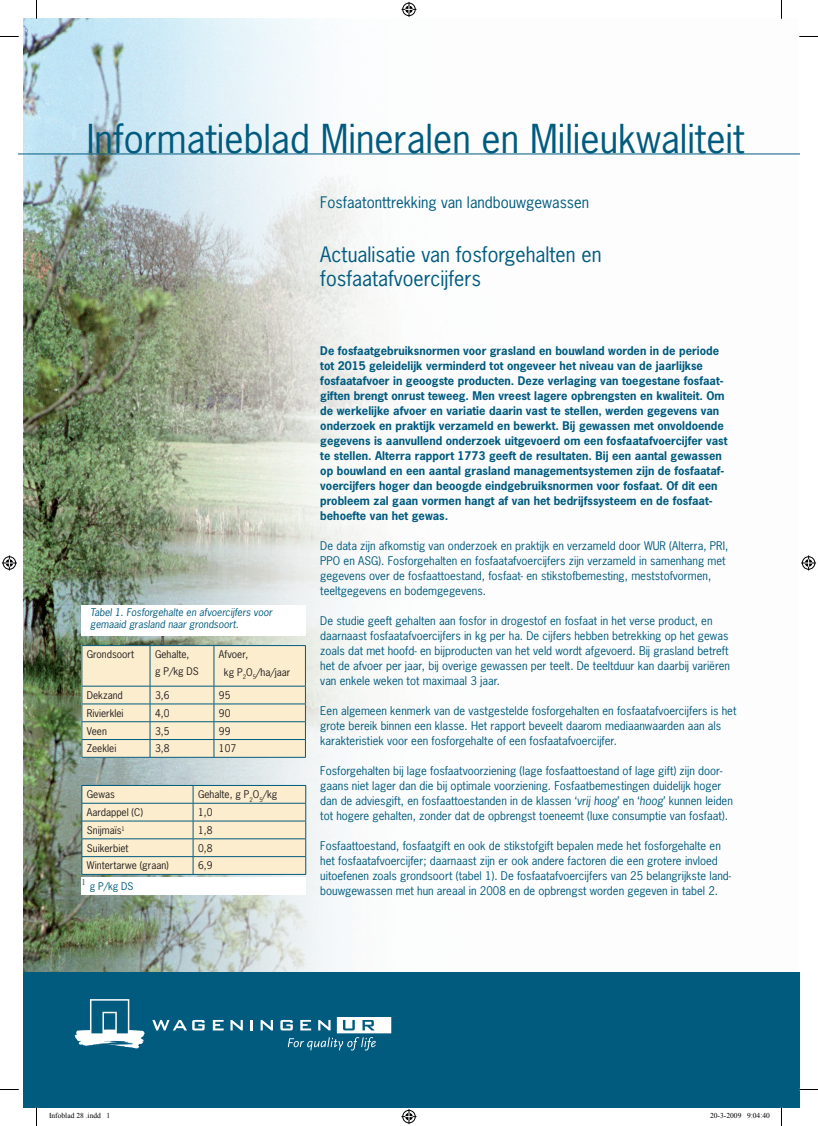
<style>
.page{position:relative;width:818px;height:1126px;background:#fff}
.page>*{position:absolute;margin:0;border:0;box-sizing:border-box;transform-origin:0 0}
.t1{font:37.5px "News Gothic Std";color:#005b7f}
.t2{font:20px/24px "News Gothic Std";color:#005b7f}
.t3{font:15px "News Gothic Std";color:#005b7f}
.t4{font:11.25px/15px "News Gothic Std";color:#005b7f}
.t5{font:700 11.25px/15px "News Gothic Std";color:#005b7f}
.t6{font:10px/16.2px "News Gothic Std";color:#231f20}
.t7{font:italic 10px/12.5px "News Gothic Std";color:#005b7f}
.t8{font:10px "News Gothic Std";color:#005b7f}
.t9{font:8.75px "Times New Roman";color:#005b7f}
.t10{font:7.5px "Times New Roman";color:#000}
.s1{font-style:italic}
</style>
<div class="page">
<img style="left:23px;top:19px;width:773px;height:953px">
<div style="left:23px;top:972px;width:775px;height:135px;background:#005b7f"></div>
<hr style="left:19px;top:153px;width:779px;height:1px;background:#005b7f">
<svg style="left:152px;top:1020px;width:52px;height:10px"></svg>
<svg style="left:213px;top:1020px;width:10px;height:10px"></svg>
<svg style="left:230px;top:1020px;width:13px;height:10px"></svg>
<svg style="left:250px;top:1020px;width:3px;height:10px"></svg>
<svg style="left:260px;top:1020px;width:13px;height:10px"></svg>
<svg style="left:280px;top:1017px;width:111px;height:33px"></svg>
<svg style="left:75px;top:999px;width:70px;height:49px"></svg>
<div style="left:81px;top:645px;width:224px;height:112px;background:#fcedce"></div>
<hr style="left:81px;top:645px;width:69px;height:1px;background:#005b7f">
<hr style="left:81px;top:645px;width:1px;height:40px;background:#005b7f">
<hr style="left:150px;top:645px;width:64px;height:1px;background:#005b7f">
<hr style="left:150px;top:645px;width:1px;height:40px;background:#005b7f">
<hr style="left:214px;top:645px;width:91px;height:1px;background:#005b7f">
<hr style="left:213px;top:645px;width:1px;height:40px;background:#005b7f">
<hr style="left:305px;top:645px;width:1px;height:40px;background:#005b7f">
<hr style="left:81px;top:685px;width:69px;height:1px;background:#005b7f">
<hr style="left:150px;top:685px;width:64px;height:1px;background:#005b7f">
<hr style="left:214px;top:685px;width:91px;height:1px;background:#005b7f">
<hr style="left:81px;top:703px;width:69px;height:1px;background:#005b7f">
<hr style="left:150px;top:703px;width:64px;height:1px;background:#005b7f">
<hr style="left:214px;top:703px;width:91px;height:1px;background:#005b7f">
<hr style="left:81px;top:721px;width:69px;height:1px;background:#005b7f">
<hr style="left:150px;top:721px;width:64px;height:1px;background:#005b7f">
<hr style="left:214px;top:721px;width:91px;height:1px;background:#005b7f">
<hr style="left:81px;top:739px;width:69px;height:1px;background:#005b7f">
<svg style="left:81px;top:686px;width:1px;height:71px"></svg>
<hr style="left:150px;top:739px;width:64px;height:1px;background:#005b7f">
<svg style="left:150px;top:686px;width:1px;height:71px"></svg>
<hr style="left:214px;top:739px;width:91px;height:1px;background:#005b7f">
<svg style="left:213px;top:686px;width:1px;height:71px"></svg>
<svg style="left:305px;top:686px;width:1px;height:71px"></svg>
<hr style="left:81px;top:757px;width:69px;height:1px;background:#005b7f">
<hr style="left:150px;top:757px;width:64px;height:1px;background:#005b7f">
<hr style="left:214px;top:757px;width:91px;height:1px;background:#005b7f">
<svg style="left:81px;top:785px;width:225px;height:89px;background:#e9e2c7"></svg>
<hr style="left:81px;top:874px;width:112px;height:1px;background:#005b7f">
<hr style="left:193px;top:874px;width:113px;height:1px;background:#005b7f">
<div style="left:81px;top:877px;width:224px;height:17px;background:#fff"></div>
<div style="left:81px;top:605px;width:224px;height:31px;background:#fff"></div>
<svg style="left:0;top:36px;width:19px;height:1px"></svg>
<svg style="left:799px;top:36px;width:18px;height:1px"></svg>
<svg style="left:0;top:1089px;width:19px;height:1px"></svg>
<svg style="left:798px;top:1088px;width:19px;height:2px"></svg>
<svg style="left:36px;top:0;width:1px;height:19px"></svg>
<svg style="left:36px;top:1107px;width:1px;height:18px"></svg>
<svg style="left:401px;top:2px;width:15px;height:15px"></svg>
<svg style="left:401px;top:1109px;width:15px;height:14px"></svg>
<svg style="left:2px;top:555px;width:15px;height:15px"></svg>
<svg style="left:801px;top:555px;width:14px;height:15px"></svg>
<h1 class="t1" style="left:87px;top:115px;width:658px">Informatieblad Mineralen en Milieukwaliteit</h1>
<h3 class="t3" style="left:320px;top:193px;width:270px">Fosfaatonttrekking van landbouwgewassen</h3>
<p class="t7" style="left:90px;top:606px;width:183px">Tabel 1. Fosforgehalte en afvoercijfers voor gemaaid grasland naar grondsoort.</p>
<p class="t6" style="left:87px;top:646px;width:49px">Grondsoort</p>
<p class="t6" style="left:155px;top:646px;width:45px">Gehalte,<br>g P/kg DS</p>
<p class="t6" style="left:224px;top:645px;width:68px;line-height:17.8px;text-indent:-5px">Afvoer,<br>kg P<sub>2</sub>O<sub>5</sub>/ha/jaar</p>
<p class="t6" style="left:87px;top:687px;width:37px">Dekzand</p>
<p class="t6" style="left:155px;top:687px;width:16px">3,6</p>
<p class="t6" style="left:219px;top:687px;width:13px">95</p>
<p class="t6" style="left:87px;top:704px;width:38px">Rivierklei</p>
<p class="t6" style="left:155px;top:704px;width:16px">4,0</p>
<p class="t6" style="left:219px;top:704px;width:13px">90</p>
<p class="t6" style="left:87px;top:722px;width:22px">Veen</p>
<p class="t6" style="left:155px;top:722px;width:16px">3,5</p>
<p class="t6" style="left:219px;top:722px;width:13px">99</p>
<p class="t6" style="left:87px;top:740px;width:31px">Zeeklei</p>
<p class="t6" style="left:155px;top:740px;width:16px">3,8</p>
<p class="t6" style="left:219px;top:740px;width:19px">107</p>
<p class="t6" style="left:87px;top:786px;width:29px">Gewas</p>
<p class="t6" style="left:198px;top:786px;width:81px">Gehalte, g P<sub>2</sub>O<sub>5</sub>/kg</p>
<p class="t6" style="left:87px;top:804px;width:58px">Aardappel (C)</p>
<p class="t6" style="left:198px;top:804px;width:16px">1,0</p>
<p class="t6" style="left:87px;top:821px;width:39px">Snijmaïs<sup>1</sup></p>
<p class="t6" style="left:198px;top:821px;width:16px">1,8</p>
<p class="t6" style="left:87px;top:839px;width:43px">Suikerbiet</p>
<p class="t6" style="left:198px;top:839px;width:16px">0,8</p>
<p class="t6" style="left:87px;top:857px;width:83px">Wintertarwe (graan)</p>
<p class="t6" style="left:198px;top:857px;width:16px">6,9</p>
<p class="t9" style="left:81px;top:876px;width:6px">1</p>
<p class="t8" style="left:90px;top:880px;width:45px">g P/kg DS</p>
<h2 class="t2" style="left:320px;top:243px;width:282px">Actualisatie van fosforgehalten en fosfaatafvoercijfers</h2>
<p class="t5" style="left:320px;top:343px;width:408px">De fosfaatgebruiksnormen voor grasland en bouwland worden in de periode tot 2015 geleidelijk verminderd tot ongeveer het niveau van de jaarlijkse fosfaatafvoer in geoogste producten. Deze verlaging van toegestane fosfaat&shy;giften brengt onrust teweeg. Men vreest lagere opbrengsten en kwaliteit. Om de werkelijke afvoer en variatie daarin vast te stellen, werden gegevens van onderzoek en praktijk verzameld en bewerkt. Bij gewassen met onvoldoende gegevens is aanvullend onderzoek uitgevoerd om een fosfaatafvoercijfer vast te stellen. Alterra rapport 1773 geeft de resultaten. Bij een aantal gewassen op bouwland en een aantal grasland managementsystemen zijn de fosfaataf&shy;voercijfers hoger dan beoogde eindgebruiksnormen voor fosfaat. Of dit een probleem zal gaan vormen hangt af van het bedrijfssysteem en de fosfaat&shy;behoefte van het gewas.</p>
<p class="t4" style="left:320px;top:538px;width:409px">De data zijn afkomstig van onderzoek en praktijk en verzameld door WUR (Alterra, PRI, PPO en ASG). Fosforgehalten en fosfaatafvoercijfers zijn verzameld in samenhang met gegevens over de fosfaattoestand, fosfaat- en stikstofbemesting, meststofvormen, teeltgegevens en bodemgegevens.</p>
<p class="t4" style="left:320px;top:613px;width:411px">De studie geeft gehalten aan fosfor in drogestof en fosfaat in het verse product, en daarnaast fosfaatafvoercijfers in kg per ha. De cijfers hebben betrekking op het gewas zoals dat met hoofd- en bijproducten van het veld wordt afgevoerd. Bij grasland betreft het de afvoer per jaar, bij overige gewassen per teelt. De teeltduur kan daarbij variëren van enkele weken tot maximaal 3 jaar.</p>
<p class="t4" style="left:320px;top:703px;width:417px">Een algemeen kenmerk van de vastgestelde fosforgehalten en fosfaatafvoercijfers is het grote bereik binnen een klasse. Het rapport beveelt daarom mediaanwaarden aan als karakteristiek voor een fosforgehalte of een fosfaatafvoercijfer.</p>
<p class="t4" style="left:320px;top:763px;width:414px">Fosforgehalten bij lage fosfaatvoorziening (lage fosfaattoestand of lage gift) zijn door&shy;gaans niet lager dan die bij optimale voorziening. Fosfaatbemestingen duidelijk hoger dan de adviesgift, en fosfaattoestanden in de klassen ‘<span class="s1">vrij hoog</span>’ en ‘<span class="s1">hoog</span>’ kunnen leiden tot hogere gehalten, zonder dat de opbrengst toeneemt (luxe consumptie van fosfaat).</p>
<p class="t4" style="left:320px;top:838px;width:412px">Fosfaattoestand, fosfaatgift en ook de stikstofgift bepalen mede het fosforgehalte en het fosfaatafvoercijfer; daarnaast zijn er ook andere factoren die een grotere invloed uitoefenen zoals grondsoort (tabel 1). De fosfaatafvoercijfers van 25 belangrijkste land&shy;bouwgewassen met hun areaal in 2008 en de opbrengst worden gegeven in tabel 2.</p>
<p class="t10" style="left:49px;top:1110px;width:63px">Infoblad 28 .indd 1</p>
<p class="t10" style="left:709px;top:1110px;width:61px">20-3-2009 9:04:40</p>
</div>
